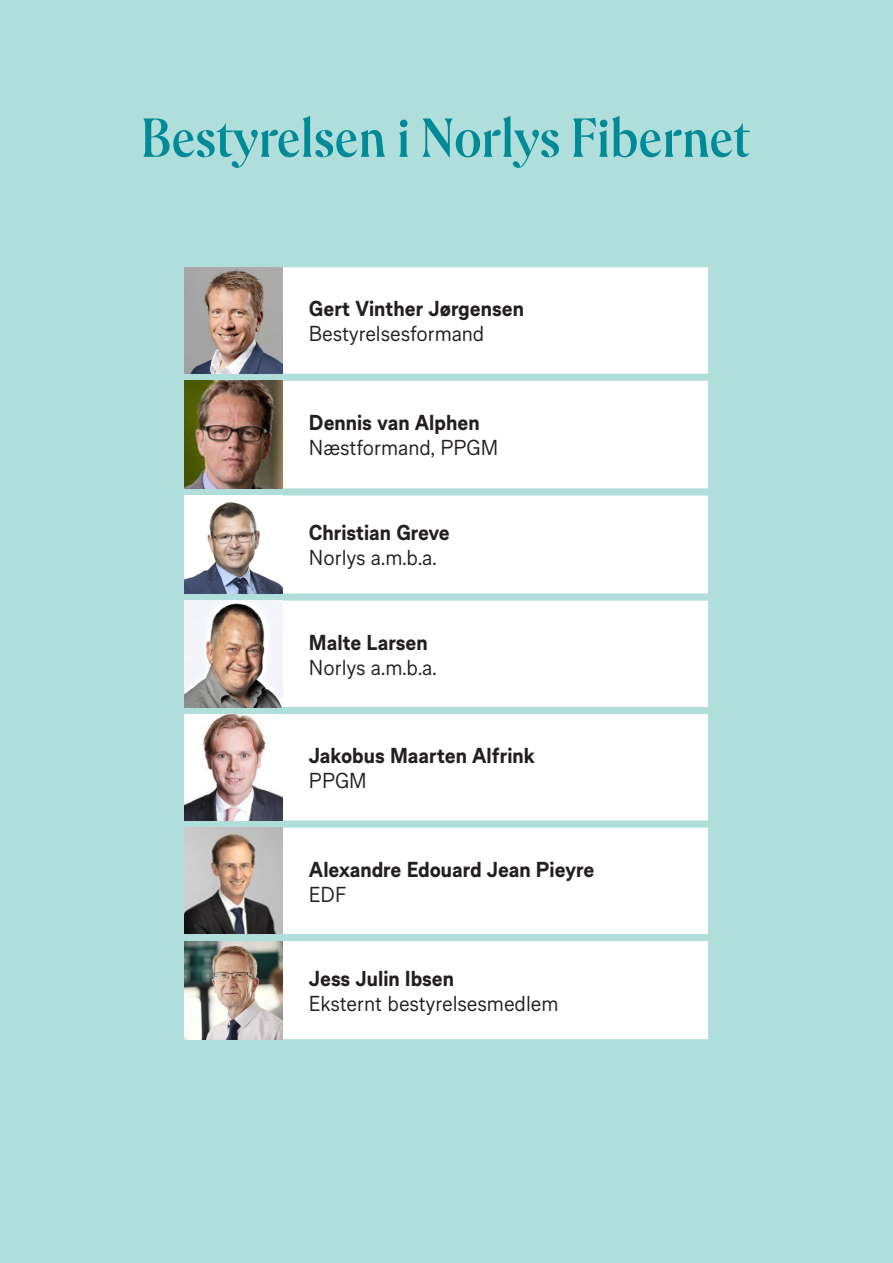
<style>
.page{position:relative;width:893px;height:1263px;background:#afdedb}
.page>*{position:absolute;margin:0;border:0;box-sizing:border-box;transform-origin:0 0}
.t1{font:700 52.5px "NORLYS Headline";color:#008a97}
.t2{font:700 20.7px "NORLYS Text";color:#231f20}
.t3{font:20.7px "NORLYS Text";color:#231f20}
</style>
<div class="page">
<svg style="left:185px;top:267px;width:523px;height:772px;background:#f9fcfc"></svg>
<img style="left:185px;top:267px;width:98px;height:107px">
<img style="left:185px;top:495px;width:98px;height:98px">
<img style="left:185px;top:601px;width:98px;height:106px">
<img style="left:185px;top:714px;width:98px;height:106px">
<img style="left:185px;top:828px;width:98px;height:106px">
<img style="left:185px;top:941px;width:98px;height:98px">
<img style="left:185px;top:381px;width:98px;height:107px">
<p class="t1" style="left:141px;top:103px;width:610px">Bestyrelsen i Norlys Fibernet</p>
<p class="t2" style="left:309px;top:294px;width:216px">Gert Vinther Jørgensen</p>
<p class="t3" style="left:309px;top:319px;width:177px">Bestyrelsesformand</p>
<p class="t2" style="left:309px;top:408px;width:172px">Dennis van Alphen</p>
<p class="t3" style="left:309px;top:433px;width:191px">Næstformand, PPGM</p>
<p class="t2" style="left:309px;top:518px;width:142px">Christian Greve</p>
<p class="t3" style="left:309px;top:543px;width:129px">Norlys a.m.b.a.</p>
<p class="t2" style="left:309px;top:627px;width:120px">Malte Larsen</p>
<p class="t3" style="left:309px;top:653px;width:129px">Norlys a.m.b.a.</p>
<p class="t2" style="left:309px;top:741px;width:227px">Jakobus Maarten Alfrink</p>
<p class="t3" style="left:309px;top:766px;width:59px">PPGM</p>
<p class="t2" style="left:309px;top:854px;width:287px">Alexandre Edouard Jean Pieyre</p>
<p class="t3" style="left:309px;top:880px;width:39px">EDF</p>
<p class="t2" style="left:309px;top:964px;width:147px">Jess Julin Ibsen</p>
<p class="t3" style="left:309px;top:989px;width:251px">Eksternt bestyrelsesmedlem</p>
</div>
